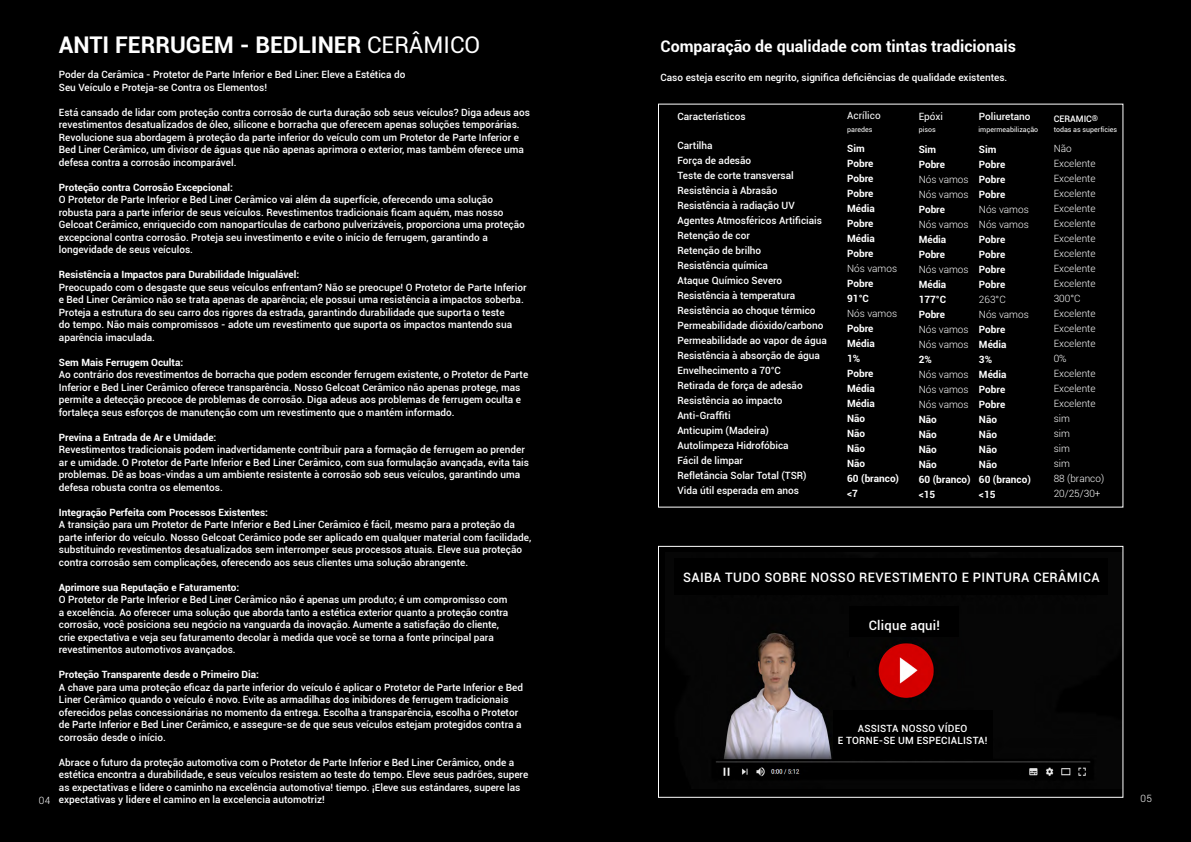
<style>
.page{position:relative;width:1191px;height:842px;background:#fff}
.page>*{position:absolute;margin:0;border:0;box-sizing:border-box;transform-origin:0 0}
.t1{font:700 23px "Roboto";color:#fff}
.t2{font:700 16px "Roboto";color:#fff}
.t3{font:500 13px "Roboto";letter-spacing:.03em;color:#fff}
.t4{font:500 10px/12.5px "Roboto";color:#fff}
.t5{font:700 10px/15px "Roboto";color:#fff}
.t6{font:300 10px/15px "Roboto";color:#fff}
.t7{font:500 10px/12px "Roboto";letter-spacing:.02em;color:#fff;text-align:center}
.t8{font:10px "Roboto";color:#fff}
.t9{font:500 9px "Roboto";color:#fff}
.t10{font:7px "Roboto";color:#fff}
.s1{font-weight:400}
.s2{font-size:8px}
</style>
<div class="page">
<div style="left:0;top:1px;width:1190px;height:840px;background:#000"></div>
<img style="left:716px;top:553px;width:375px;height:224px">
<div style="left:658px;top:546px;width:465px;height:251px;border:1px solid #fff"></div>
<div style="left:674px;top:558px;width:434px;height:36px;background:#000"></div>
<div style="left:849px;top:607px;width:110px;height:30px;background:#000"></div>
<svg style="left:658px;top:104px;width:465px;height:404px"></svg>
<div style="left:833px;top:710px;width:159px;height:49px;background:#000"></div>
<h1 class="t1" style="left:59px;top:32px;width:423px">ANTI FERRUGEM - BEDLINER <span class="s1">CERÂMICO</span></h1>
<p class="t4" style="left:59px;top:69px;width:348px">Poder da Cerâmica - Protetor de Parte Inferior e Bed Liner: Eleve a Estética do<br>Seu Veículo e Proteja-se Contra os Elementos!</p>
<p class="t4" style="left:59px;top:106px;width:472px">Está cansado de lidar com proteção contra corrosão de curta duração sob seus veículos? Diga adeus aos revestimentos desatualizados de óleo, silicone e borracha que oferecem apenas soluções temporárias.<br>Revolucione sua abordagem à proteção da parte inferior do veículo com um Protetor de Parte Inferior e Bed Liner Cerâmico, um divisor de águas que não apenas aprimora o exterior, mas também oferece uma defesa contra a corrosão incomparável.</p>
<p class="t5" style="left:59px;top:180px;width:175px">Proteção contra Corrosão Excepcional:</p>
<p class="t4" style="left:59px;top:194px;width:467px">O Protetor de Parte Inferior e Bed Liner Cerâmico vai além da superfície, oferecendo uma solução robusta para a parte inferior de seus veículos. Revestimentos tradicionais ficam aquém, mas nosso Gelcoat Cerâmico, enriquecido com nanopartículas de carbono pulverizáveis, proporciona uma proteção excepcional contra corrosão. Proteja seu investimento e evite o início de ferrugem, garantindo a longevidade de seus veículos.</p>
<p class="t5" style="left:59px;top:267px;width:242px">Resistência a Impactos para Durabilidade Inigualável:</p>
<p class="t4" style="left:59px;top:281px;width:469px">Preocupado com o desgaste que seus veículos enfrentam? Não se preocupe! O Protetor de Parte Inferior e Bed Liner Cerâmico não se trata apenas de aparência; ele possui uma resistência a impactos soberba.<br>Proteja a estrutura do seu carro dos rigores da estrada, garantindo durabilidade que suporta o teste<br>do tempo. Não mais compromissos - adote um revestimento que suporta os impactos mantendo sua aparência imaculada.</p>
<p class="t5" style="left:59px;top:355px;width:126px">Sem Mais Ferrugem Oculta:</p>
<p class="t4" style="left:59px;top:369px;width:471px">Ao contrário dos revestimentos de borracha que podem esconder ferrugem existente, o Protetor de Parte Inferior e Bed Liner Cerâmico oferece transparência. Nosso Gelcoat Cerâmico não apenas protege, mas permite a detecção precoce de problemas de corrosão. Diga adeus aos problemas de ferrugem oculta e fortaleça seus esforços de manutenção com um revestimento que o mantém informado.</p>
<p class="t5" style="left:59px;top:430px;width:159px">Previna a Entrada de Ar e Umidade:</p>
<p class="t4" style="left:59px;top:444px;width:471px">Revestimentos tradicionais podem inadvertidamente contribuir para a formação de ferrugem ao prender ar e umidade. O Protetor de Parte Inferior e Bed Liner Cerâmico, com sua formulação avançada, evita tais problemas. Dê as boas-vindas a um ambiente resistente à corrosão sob seus veículos, garantindo uma defesa robusta contra os elementos.</p>
<p class="t5" style="left:59px;top:505px;width:211px">Integração Perfeita com Processos Existentes:</p>
<p class="t4" style="left:59px;top:519px;width:474px">A transição para um Protetor de Parte Inferior e Bed Liner Cerâmico é fácil, mesmo para a proteção da parte inferior do veículo. Nosso Gelcoat Cerâmico pode ser aplicado em qualquer material com facilidade, substituindo revestimentos desatualizados sem interromper seus processos atuais. Eleve sua proteção contra corrosão sem complicações, oferecendo aos seus clientes uma solução abrangente.</p>
<p class="t5" style="left:59px;top:580px;width:182px">Aprimore sua Reputação e Faturamento:</p>
<p class="t4" style="left:59px;top:594px;width:451px">O Protetor de Parte Inferior e Bed Liner Cerâmico não é apenas um produto; é um compromisso com a excelência. Ao oferecer uma solução que aborda tanto a estética exterior quanto a proteção contra corrosão, você posiciona seu negócio na vanguarda da inovação. Aumente a satisfação do cliente, crie expectativa e veja seu faturamento decolar à medida que você se torna a fonte principal para revestimentos automotivos avançados.</p>
<p class="t5" style="left:59px;top:667px;width:202px">Proteção Transparente desde o Primeiro Dia:</p>
<p class="t4" style="left:59px;top:681px;width:465px">A chave para uma proteção eficaz da parte inferior do veículo é aplicar o Protetor de Parte Inferior e Bed Liner Cerâmico quando o veículo é novo. Evite as armadilhas dos inibidores de ferrugem tradicionais oferecidos pelas concessionárias no momento da entrega. Escolha a transparência, escolha o Protetor de Parte Inferior e Bed Liner Cerâmico, e assegure-se de que seus veículos estejam protegidos contra a corrosão desde o início.</p>
<p class="t4" style="left:59px;top:756px;width:471px">Abrace o futuro da proteção automotiva com o Protetor de Parte Inferior e Bed Liner Cerâmico, onde a estética encontra a durabilidade, e seus veículos resistem ao teste do tempo. Eleve seus padrões, supere as expectativas e lidere o caminho na excelência automotiva! tiempo. ¡Eleve sus estándares, supere las expectativas y lidere el camino en la excelencia automotriz!</p>
<h2 class="t2" style="left:660px;top:37px;width:357px">Comparação de qualidade com tintas tradicionais</h2>
<p class="t4" style="left:660px;top:72px;width:348px">Caso esteja escrito em negrito, significa deficiências de qualidade existentes.</p>
<p class="t8" style="left:847px;top:110px;width:35px">Acrílico</p>
<p class="t5" style="left:847px;top:141px;width:29px">Sim<br>Pobre<br>Pobre<br>Pobre<br>Média<br>Pobre<br>Média<br>Pobre</p>
<p class="t6" style="left:847px;top:261px;width:51px">Nós vamos</p>
<p class="t5" style="left:847px;top:276px;width:28px">Pobre<br>91°C</p>
<p class="t6" style="left:847px;top:306px;width:51px">Nós vamos</p>
<p class="t5" style="left:847px;top:321px;width:53px">Pobre<br>Média<br>1%<br>Pobre<br>Média<br>Média<br>Não<br>Não<br>Não<br>Não<br>60 (branco) &lt;7</p>
<p class="t8" style="left:918px;top:110px;width:26px">Epóxi</p>
<p class="t5" style="left:918px;top:142px;width:28px">Sim<br>Pobre</p>
<p class="t6" style="left:918px;top:172px;width:51px">Nós vamos<br>Nós vamos</p>
<p class="t5" style="left:918px;top:202px;width:28px">Pobre</p>
<p class="t6" style="left:918px;top:217px;width:51px">Nós vamos</p>
<p class="t5" style="left:918px;top:232px;width:29px">Média<br>Pobre</p>
<p class="t6" style="left:918px;top:262px;width:51px">Nós vamos</p>
<p class="t5" style="left:918px;top:277px;width:29px;text-align:justify">Média 177°C Pobre</p>
<p class="t6" style="left:918px;top:322px;width:51px">Nós vamos<br>Nós vamos</p>
<p class="t5" style="left:918px;top:352px;width:15px">2%</p>
<p class="t6" style="left:918px;top:367px;width:51px;text-align:justify">Nós vamos Nós vamos Nós vamos</p>
<p class="t5" style="left:918px;top:412px;width:53px">Não<br>Não<br>Não<br>Não<br>60 (branco) &lt;15</p>
<p class="t4" style="left:979px;top:110px;width:53px">Poliuretano</p>
<p class="t5" style="left:979px;top:142px;width:28px">Sim<br>Pobre<br>Pobre<br>Pobre</p>
<p class="t6" style="left:979px;top:202px;width:51px">Nós vamos<br>Nós vamos</p>
<p class="t5" style="left:979px;top:232px;width:28px;text-align:justify">Pobre Pobre Pobre Pobre</p>
<p class="t6" style="left:979px;top:292px;width:51px">263°C<br>Nós vamos</p>
<p class="t5" style="left:979px;top:322px;width:53px">Pobre<br>Média<br>3%<br>Média<br>Pobre<br>Pobre<br>Não<br>Não<br>Não<br>Não<br>60 (branco) &lt;15</p>
<p class="t4" style="left:677px;top:111px;width:69px">Característicos</p>
<p class="t9" style="left:1053px;top:114px;width:46px">CERAMIC<span class="s2">®</span></p>
<p class="t6" style="left:1053px;top:141px;width:52px">Não<br>Excelente<br>Excelente<br>Excelente<br>Excelente<br>Excelente<br>Excelente<br>Excelente<br>Excelente<br>Excelente<br>300°C<br>Excelente<br>Excelente<br>Excelente<br>0%<br>Excelente<br>Excelente<br>Excelente sim<br>sim<br>sim<br>sim<br>88 (branco)<br>20/25/30+</p>
<p class="t10" style="left:847px;top:125px;width:27px">paredes</p>
<p class="t10" style="left:918px;top:125px;width:19px">pisos</p>
<p class="t10" style="left:978px;top:125px;width:61px">impermeabilização</p>
<p class="t10" style="left:1053px;top:125px;width:65px">todas as superfícies</p>
<p class="t4" style="left:677px;top:138px;width:151px;line-height:15px">Cartilha<br>Força de adesão<br>Teste de corte transversal<br>Resistência à Abrasão<br>Resistência à radiação UV<br>Agentes Atmosféricos Artificiais<br>Retenção de cor<br>Retenção de brilho<br>Resistência química<br>Ataque Químico Severo<br>Resistência à temperatura<br>Resistência ao choque térmico<br>Permeabilidade dióxido/carbono<br>Permeabilidade ao vapor de água<br>Resistência à absorção de água<br>Envelhecimento a 70°C<br>Retirada de força de adesão<br>Resistência ao impacto<br>Anti-Graffiti<br>Anticupim (Madeira)<br>Autolimpeza Hidrofóbica<br>Fácil de limpar<br>Refletância Solar Total (TSR)<br>Vida útil esperada em anos</p>
<h3 class="t3" style="left:683px;top:569px;width:418px">SAIBA TUDO SOBRE NOSSO REVESTIMENTO E PINTURA CERÂMICA</h3>
<h3 class="t3" style="left:868px;top:618px;width:73px">Clique aqui!</h3>
<p class="t7" style="left:838px;top:722px;width:151px">ASSISTA NOSSO VÍDEO<br>E TORNE-SE UM ESPECIALISTA!</p>
<p class="t6" style="left:39px;top:793px;width:13px">04</p>
<p class="t6" style="left:1140px;top:791px;width:13px">05</p>
</div>
